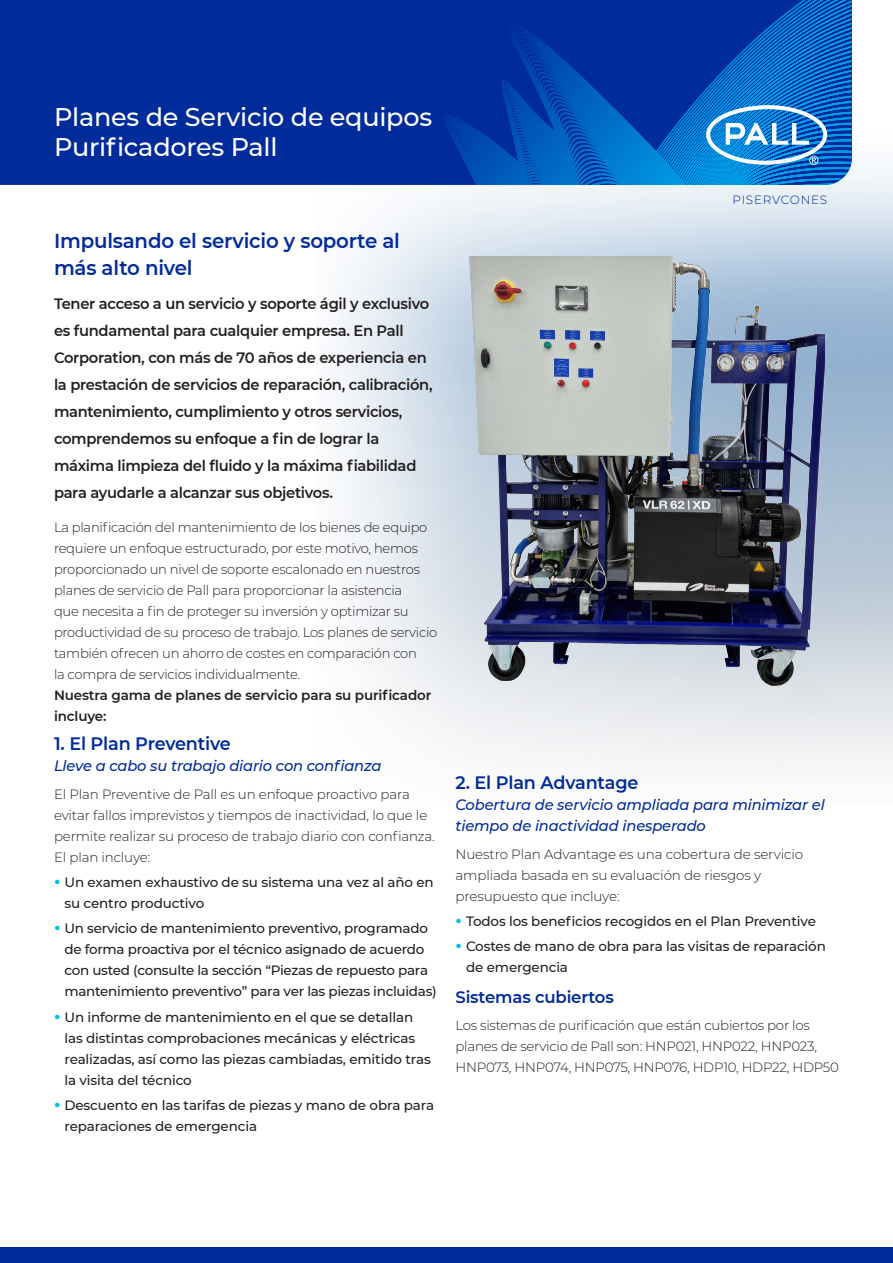
<style>
.page{position:relative;width:893px;height:1263px;background:#fff}
.page>*{position:absolute;margin:0;border:0;box-sizing:border-box;transform-origin:0 0}
.Document_Title{font:500 25.5px "Montserrat";letter-spacing:-.01em;color:#fff}
.Content_Title{font:600 20.1px/26.4px "Montserrat";letter-spacing:-.01em;color:#002b9b}
.Body_Copy{font:600 18px "Montserrat";letter-spacing:-.01em;color:#002b9b}
.Paragraph_Heading{font:600 16.5px "Montserrat";letter-spacing:-.01em;color:#002b9b}
.Body_Copy-2{font:600 15px/27px "Montserrat";letter-spacing:-.02em;color:#231f20}
.Content_Title-2{font:italic 500 15px/21px "Montserrat";letter-spacing:-.01em;color:#002b9b}
.Body_Copy-3{font:300 13.5px/21px "Montserrat";letter-spacing:-.02em;color:#231f20}
.Body_Copy-4{font:500 13.5px/21px "Montserrat";letter-spacing:-.01em;color:#231f20}
.Body_Copy-5{font:600 13.5px/21px "Montserrat";letter-spacing:-.01em;color:#231f20}
.t1{font:300 12px "Montserrat";letter-spacing:.06em;color:#002b9b}
.s1{font-weight:700;font-size:18px;color:#00c2df}
</style>
<div class="page">
<img style="left:334px;top:165px;width:559px;height:600px">
<img style="left:433px;top:256px;width:391px;height:468px">
<div style="left:0;top:0;width:443px;height:185px;background:#002b9b"></div>
<svg style="left:443px;top:0;width:409px;height:185px;background:#004aaf"></svg>
<svg style="left:706px;top:105px;width:121px;height:60px"></svg>
<div style="left:0;top:1247px;width:893px;height:16px;background:#002b9b"></div>
<p class="Document_Title" style="left:54px;top:99px;width:380px">Planes de Servicio de equipos</p>
<p class="Document_Title" style="left:54px;top:129px;width:225px">Purificadores Pall</p>
<p class="Content_Title" style="left:54px;top:227px;width:347px">Impulsando el servicio y soporte al más alto nivel</p>
<p class="Body_Copy-2" style="left:54px;top:289px;width:380px">Tener acceso a un servicio y soporte ágil y exclusivo es fundamental para cualquier empresa. En Pall Corporation, con más de 70 años de experiencia en la prestación de servicios de reparación, calibración, mantenimiento, cumplimiento y otros servicios, comprendemos su enfoque a fin de lograr la máxima limpieza del fluido y la máxima fiabilidad para ayudarle a alcanzar sus objetivos.</p>
<p class="Body_Copy-3" style="left:54px;top:516px;width:385px">La planificación del mantenimiento de los bienes de equipo requiere un enfoque estructurado, por este motivo, hemos proporcionado un nivel de soporte escalonado en nuestros planes de servicio de Pall para proporcionar la asistencia<br>que necesita a fin de proteger su inversión y optimizar su productividad de su proceso de trabajo. Los planes de servicio también ofrecen un ahorro de costes en comparación con<br>la compra de servicios individualmente.</p>
<p class="Body_Copy-5" style="left:54px;top:684px;width:379px">Nuestra gama de planes de servicio para su purificador incluye:</p>
<p class="Body_Copy" style="left:54px;top:731px;width:178px">1. El Plan Preventive</p>
<p class="Content_Title-2" style="left:54px;top:755px;width:329px">Lleve a cabo su trabajo diario con confianza</p>
<p class="Body_Copy-3" style="left:54px;top:783px;width:382px">El Plan Preventive de Pall es un enfoque proactivo para evitar fallos imprevistos y tiempos de inactividad, lo que le permite realizar su proceso de trabajo diario con confianza.<br>El plan incluye:</p>
<p class="Body_Copy-4" style="left:64px;top:871px;width:371px;text-indent:-10px"><span class="s1">•</span> Un examen exhaustivo de su sistema una vez al año en su centro productivo</p>
<p class="Body_Copy-4" style="left:64px;top:917px;width:374px;text-indent:-10px"><span class="s1">•</span> Un servicio de mantenimiento preventivo, programado de forma proactiva por el técnico asignado de acuerdo con usted (consulte la sección “Piezas de repuesto para mantenimiento preventivo” para ver las piezas incluidas)</p>
<p class="Body_Copy-4" style="left:64px;top:1006px;width:368px;text-indent:-10px"><span class="s1">•</span> Un informe de mantenimiento en el que se detallan las distintas comprobaciones mecánicas y eléctricas realizadas, así como las piezas cambiadas, emitido tras la visita del técnico</p>
<p class="Body_Copy-4" style="left:64px;top:1094px;width:371px;text-indent:-10px"><span class="s1">•</span> Descuento en las tarifas de piezas y mano de obra para reparaciones de emergencia</p>
<p class="t1" style="left:732px;top:191px;width:96px">PISERVCONES</p>
<p class="Body_Copy" style="left:455px;top:770px;width:185px">2. El Plan Advantage</p>
<p class="Content_Title-2" style="left:455px;top:794px;width:371px">Cobertura de servicio ampliada para minimizar el tiempo de inactividad inesperado</p>
<p class="Body_Copy-3" style="left:455px;top:843px;width:349px">Nuestro Plan Advantage es una cobertura de servicio ampliada basada en su evaluación de riesgos y presupuesto que incluye:</p>
<p class="Body_Copy-4" style="left:455px;top:910px;width:362px"><span class="s1">•</span> Todos los beneficios recogidos en el Plan Preventive</p>
<p class="Body_Copy-4" style="left:466px;top:935px;width:361px;text-indent:-10px"><span class="s1">•</span> Costes de mano de obra para las visitas de reparación de emergencia</p>
<p class="Paragraph_Heading" style="left:455px;top:985px;width:160px">Sistemas cubiertos</p>
<p class="Body_Copy-3" style="left:455px;top:1014px;width:385px">Los sistemas de purificación que están cubiertos por los planes de servicio de Pall son: HNP021, HNP022, HNP023,<br>HNP073, HNP074, HNP075, HNP076, HDP10, HDP22, HDP50</p>
</div>
